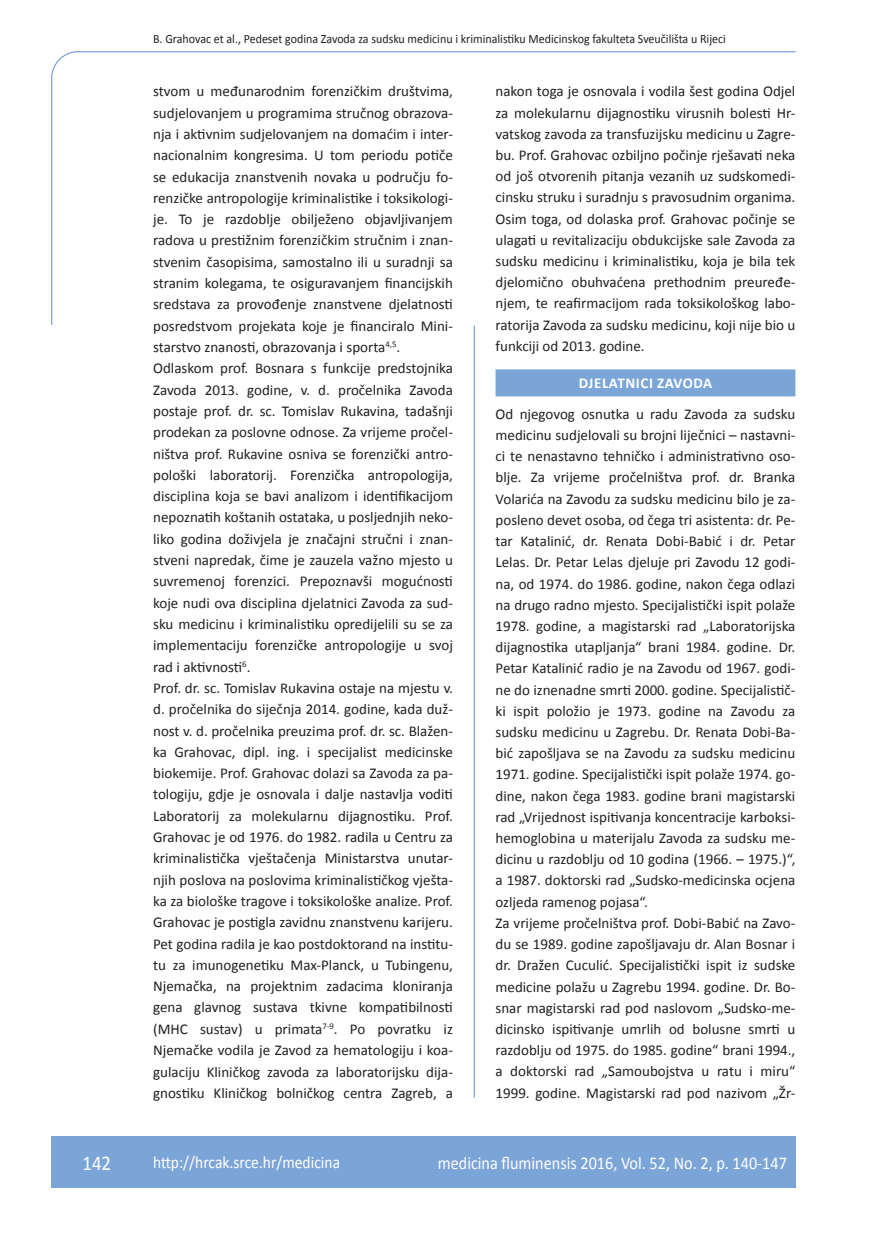
<style>
.page{position:relative;width:872px;height:1234px;background:#fff}
.page>*{position:absolute;margin:0;border:0;box-sizing:border-box;transform-origin:0 0}
.t1{font:21px "Calibri";color:#fff;scale:.9 1}
.t2{font:18px "Calibri";color:#fff;scale:.9 1}
.t3{font:17.25px "Calibri";color:#fff;scale:.9 1}
.t4{font:15px/21.3px "Calibri";color:#231f20}
.t5{font:700 15px "Calibri";letter-spacing:.04em;color:#fff}
.t6{font:12.75px "Calibri";color:#231f20;scale:.94 1}
</style>
<div class="page">
<svg style="left:51px;top:51px;width:745px;height:274px"></svg>
<hr style="left:473px;top:325px;width:2px;height:772px;background:#7ca5d7">
<div style="left:51px;top:1135px;width:744px;height:51px;background:#7ca5d7"></div>
<div style="left:495px;top:369px;width:300px;height:27px;background:#7ca5d7"></div>
<p class="t6" style="left:153px;top:30px;width:611px">B. Grahovac et al., Pedeset godina Zavoda za sudsku medicinu i kriminalistiku Medicinskog fakulteta Sveučilišta u Rijeci</p>
<p class="t4" style="left:153px;top:80px;width:301px">stvom u međunarodnim forenzičkim društvima, sudjelovanjem u programima stručnog obrazova&shy;nja i aktivnim sudjelovanjem na domaćim i inter&shy;nacionalnim kongresima. U tom periodu potiče se edukacija znanstvenih novaka u području fo&shy;renzičke antropologije kriminalistike i toksikologi&shy;je. To je razdoblje obilježeno objavljivanjem radova u prestižnim forenzičkim stručnim i znan&shy;stvenim časopisima, samostalno ili u suradnji sa stranim kolegama, te osiguravanjem financijskih sredstava za provođenje znanstvene djelatnosti posredstvom projekata koje je financiralo Mini&shy;starstvo znanosti, obrazovanja i sporta<sup>4,5</sup>.<br>Odlaskom prof. Bosnara s funkcije predstojnika Zavoda 2013. godine, v. d. pročelnika Zavoda postaje prof. dr. sc. Tomislav Rukavina, tadašnji prodekan za poslovne odnose. Za vrijeme pročel&shy;ništva prof. Rukavine osniva se forenzički antro&shy;pološki laboratorij. Forenzička antropologija, disciplina koja se bavi analizom i identifikacijom nepoznatih koštanih ostataka, u posljednjih neko&shy;liko godina doživjela je značajni stručni i znan&shy;stveni napredak, čime je zauzela važno mjesto u suvremenoj forenzici. Prepoznavši mogućnosti koje nudi ova disciplina djelatnici Zavoda za sud&shy;sku medicinu i kriminalistiku opredijelili su se za implementaciju forenzičke antropologije u svoj rad i aktivnosti<sup>6</sup>.<br>Prof. dr. sc. Tomislav Rukavina ostaje na mjestu v. d. pročelnika do siječnja 2014. godine, kada duž&shy;nost v. d. pročelnika preuzima prof. dr. sc. Blažen&shy;ka Grahovac, dipl. ing. i specijalist medicinske biokemije. Prof. Grahovac dolazi sa Zavoda za pa&shy;tologiju, gdje je osnovala i dalje nastavlja voditi Laboratorij za molekularnu dijagnostiku. Prof.<br>Grahovac je od 1976. do 1982. radila u Centru za kriminalistička vještačenja Ministarstva unutar&shy;njih poslova na poslovima kriminalističkog vješta&shy;ka za biološke tragove i toksikološke analize. Prof.<br>Grahovac je postigla zavidnu znanstvenu karijeru.<br>Pet godina radila je kao postdoktorand na institu&shy;tu za imunogenetiku Max-Planck, u Tubingenu, Njemačka, na projektnim zadacima kloniranja gena glavnog sustava tkivne kompatibilnosti (MHC sustav) u primata<sup>7-9</sup>. Po povratku iz Njemačke vodila je Zavod za hematologiju i koa&shy;gulaciju Kliničkog zavoda za laboratorijsku dija&shy;gnostiku Kliničkog bolničkog centra Zagreb, a</p>
<p class="t4" style="left:495px;top:80px;width:301px;text-align:justify">nakon toga je osnovala i vodila šest godina Odjel za molekularnu dijagnostiku virusnih bolesti Hr&shy;vatskog zavoda za transfuzijsku medicinu u Zagre&shy;bu. Prof. Grahovac ozbiljno počinje rješavati neka od još otvorenih pitanja vezanih uz sudskomedi&shy;cinsku struku i suradnju s pravosudnim organima.<br>Osim toga, od dolaska prof. Grahovac počinje se ulagati u revitalizaciju obdukcijske sale Zavoda za sudsku medicinu i kriminalistiku, koja je bila tek djelomično obuhvaćena prethodnim preuređe&shy;njem, te reafirmacijom rada toksikološkog labo&shy;ratorija Zavoda za sudsku medicinu, koji nije bio u funkciji od 2013. godine.</p>
<p class="t5" style="left:578px;top:374px;width:135px">DJELATNICI ZAVODA</p>
<p class="t4" style="left:495px;top:402px;width:301px">Od njegovog osnutka u radu Zavoda za sudsku medicinu sudjelovali su brojni liječnici – nastavni&shy;ci te nenastavno tehničko i administrativno oso&shy;blje. Za vrijeme pročelništva prof. dr. Branka Volarića na Zavodu za sudsku medicinu bilo je za&shy;posleno devet osoba, od čega tri asistenta: dr. Pe&shy;tar Katalinić, dr. Renata Dobi-Babić i dr. Petar Lelas. Dr. Petar Lelas djeluje pri Zavodu 12 godi&shy;na, od 1974. do 1986. godine, nakon čega odlazi na drugo radno mjesto. Specijalistički ispit polaže 1978. godine, a magistarski rad „Laboratorijska dijagnostika utapljanja“ brani 1984. godine. Dr.<br>Petar Katalinić radio je na Zavodu od 1967. godi&shy;ne do iznenadne smrti 2000. godine. Specijalistič&shy;ki ispit položio je 1973. godine na Zavodu za sudsku medicinu u Zagrebu. Dr. Renata Dobi-Ba&shy;bić zapošljava se na Zavodu za sudsku medicinu 1971. godine. Specijalistički ispit polaže 1974. go&shy;dine, nakon čega 1983. godine brani magistarski rad „Vrijednost ispitivanja koncentracije karboksi&shy;hemoglobina u materijalu Zavoda za sudsku me&shy;dicinu u razdoblju od 10 godina (1966. – 1975.)“, a 1987. doktorski rad „Sudsko-medicinska ocjena ozljeda ramenog pojasa“.<br>Za vrijeme pročelništva prof. Dobi-Babić na Zavo&shy;du se 1989. godine zapošljavaju dr. Alan Bosnar i dr. Dražen Cuculić. Specijalistički ispit iz sudske medicine polažu u Zagrebu 1994. godine. Dr. Bo&shy;snar magistarski rad pod naslovom „Sudsko-me&shy;dicinsko ispitivanje umrlih od bolusne smrti u razdoblju od 1975. do 1985. godine“ brani 1994., a doktorski rad „Samoubojstva u ratu i miru“ 1999. godine. Magistarski rad pod nazivom „Žr-</p>
<h1 class="t1" style="left:82px;top:1149px;width:33px">142</h1>
<p class="t3" style="left:153px;top:1150px;width:209px">http://hrcak.srce.hr/medicina</p>
<p class="t2" style="left:438px;top:1151px;width:389px">medicina fluminensis 2016, Vol. 52, No. 2, p. 140-147</p>
</div>
